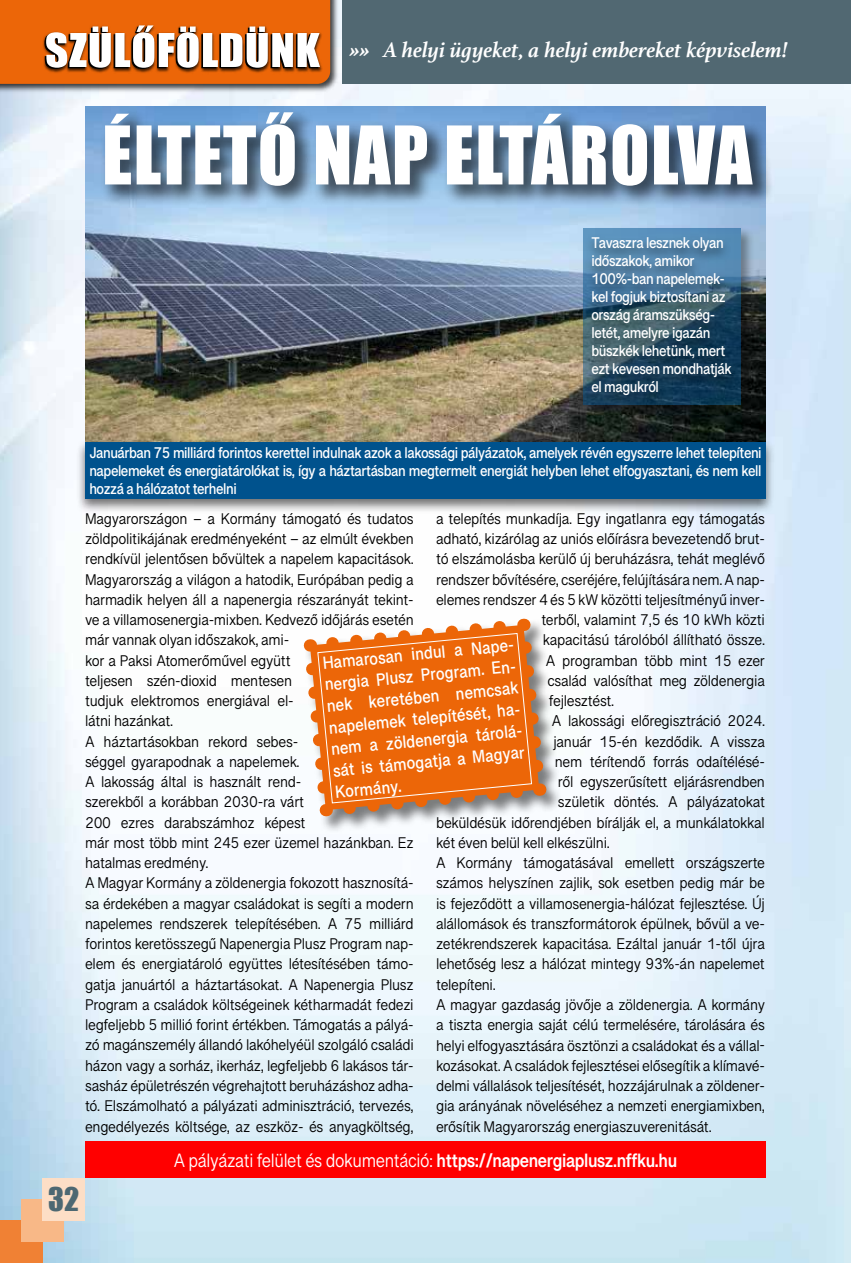
<style>
.page{position:relative;width:851px;height:1263px;background:#fff}
.page>*{position:absolute;margin:0;border:0;box-sizing:border-box;transform-origin:0 0}
.t1{font:74.7px "Impact";letter-spacing:.02em;color:#fff}
.t2{font:30px "Impact";color:#4d6872}
.t3{font:italic 700 22.5px "Athelas";color:#fff}
.t4{font:19.5px "Tamil Sangam MN";letter-spacing:-.02em;color:#fff;scale:.9 1}
.t5{font:600 18px/21.8px "Tamil Sangam MN";color:#fff;scale:.9 1}
.t6{font:15.75px/20.2px "Tamil Sangam MN";letter-spacing:-.02em;color:#000;scale:.94 1}
.t7{font:600 15.75px/18px "Tamil Sangam MN";letter-spacing:-.03em;color:#fff;text-align:justify;scale:.9 1}
.s1{font-weight:700}
</style>
<div class="page">
<img style="left:0;top:84px;width:850px;height:1179px">
<img style="left:0;top:0;width:342px;height:96px">
<div style="left:0;top:1220px;width:43px;height:43px;background:#f08134"></div>
<div style="left:21px;top:1199px;width:43px;height:43px;background:#f8b887"></div>
<div style="left:43px;top:1178px;width:42px;height:42px;background:#fddec6"></div>
<div style="left:342px;top:0;width:508px;height:84px;background:#516872"></div>
<svg style="left:0;top:0;width:330px;height:84px"></svg>
<img style="left:85px;top:106px;width:680px;height:333px">
<div style="left:76px;top:439px;width:699px;height:75px;background:#000;opacity:.56"></div>
<div style="left:85px;top:442px;width:680px;height:56px;background:#00528d"></div>
<div style="left:100px;top:108px;width:674px;height:100px;background:#000;opacity:.61"></div>
<div style="left:85px;top:1142px;width:680px;height:36px;background:#f00"></div>
<div style="left:304px;top:619px;width:258px;height:215px;background:#000;opacity:.51"></div>
<svg style="left:299px;top:614px;width:251px;height:207px"></svg>
<div style="left:580px;top:226px;width:174px;height:194px;background:#000;opacity:.75"></div>
<div style="left:583px;top:228px;width:157px;height:177px;background:#5990bd"></div>
<div style="left:583px;top:234px;width:156px;height:176px;background:#000;opacity:.56"></div>
<h3 class="t3" style="left:349px;top:31px;width:440px">»» A helyi ügyeket, a helyi embereket képviselem!</h3>
<h1 class="t1" style="left:102px;top:97px;width:651px">ÉLTETŐ NAP ELTÁROLVA</h1>
<p class="t7" style="left:591px;top:233px;width:157px;text-align:left">Tavaszra lesznek olyan időszakok, amikor<br>100%-ban napelemek&shy;kel fogjuk biztosítani az ország áramszükség&shy;letét, amelyre igazán büszkék lehetünk, mert ezt kevesen mondhatják el magukról</p>
<p class="t7" style="left:89px;top:444px;width:748px">Januárban 75 milliárd forintos kerettel indulnak azok a lakossági pályázatok, amelyek révén egyszerre lehet telepíteni napelemeket és energiatárolókat is, így a háztartásban megtermelt energiát helyben lehet elfogyasztani, és nem kell hozzá a hálózatot terhelni</p>
<p class="t6" style="left:85px;top:508px;width:351px">Magyarországon – a Kormány támogató és tudatos zöldpolitikájának eredményeként – az elmúlt években rendkívül jelentősen bővültek a napelem kapacitások.<br>Magyarország a világon a hatodik, Európában pedig a harmadik helyen áll a napenergia részarányát tekint&shy;ve a villamosenergia-mixben. Kedvező időjárás esetén már vannak olyan időszakok, ami-<br>kor a Paksi Atomerőművel együtt<br>teljesen szén-dioxid mentesen<br>tudjuk elektromos energiával el-<br>látni hazánkat.<br>A háztartásokban rekord sebes-<br>séggel gyarapodnak a napelemek.<br>A lakosság által is használt rend-<br>szerekből a korábban 2030-ra várt<br>200 ezres darabszámhoz képest<br>már most több mint 245 ezer üzemel hazánkban. Ez hatalmas eredmény.<br>A Magyar Kormány a zöldenergia fokozott hasznosítá&shy;sa érdekében a magyar családokat is segíti a modern napelemes rendszerek telepítésében. A 75 milliárd forintos keretösszegű Napenergia Plusz Program nap&shy;elem és energiatároló együttes létesítésében támo&shy;gatja januártól a háztartásokat. A Napenergia Plusz Program a családok költségeinek kétharmadát fedezi legfeljebb 5 millió forint értékben. Támogatás a pályá&shy;zó magánszemély állandó lakóhelyéül szolgáló családi házon vagy a sorház, ikerház, legfeljebb 6 lakásos tár&shy;sasház épületrészén végrehajtott beruházáshoz adha&shy;tó. Elszámolható a pályázati adminisztráció, tervezés, engedélyezés költsége, az eszköz- és anyagköltség,</p>
<p class="t6" style="left:436px;top:508px;width:351px">a telepítés munkadíja. Egy ingatlanra egy támogatás</p>
<p class="t6" style="left:436px;top:529px;width:351px">adható, kizárólag az uniós előírásra bevezetendő brut-</p>
<p class="t6" style="left:436px;top:549px;width:351px">tó elszámolásba kerülő új beruházásra, tehát meglévő</p>
<p class="t6" style="left:436px;top:569px;width:351px">rendszer bővítésére, cseréjére, felújítására nem. A nap-</p>
<p class="t6" style="left:436px;top:589px;width:351px">elemes rendszer 4 és 5 kW közötti teljesítményű inver-</p>
<p class="t6" style="left:541px;top:610px;width:239px">terből, valamint 7,5 és 10 kWh közti</p>
<p class="t6" style="left:543px;top:630px;width:238px">kapacitású tárolóból állítható össze.</p>
<p class="t6" style="left:546px;top:650px;width:234px">A programban több mint 15 ezer</p>
<p class="t6" style="left:547px;top:670px;width:233px">család valósíthat meg zöldenergia</p>
<p class="t6" style="left:549px;top:691px;width:71px">fejlesztést.</p>
<p class="t6" style="left:552px;top:711px;width:228px">A lakossági előregisztráció 2024.</p>
<p class="t6" style="left:553px;top:731px;width:226px">január 15-én kezdődik. A vissza</p>
<p class="t6" style="left:555px;top:751px;width:225px">nem térítendő forrás odaítélésé-</p>
<p class="t6" style="left:558px;top:772px;width:222px">ről egyszerűsített eljárásrendben</p>
<p class="t6" style="left:558px;top:792px;width:222px">születik döntés. A pályázatokat</p>
<p class="t6" style="left:436px;top:812px;width:351px">beküldésük időrendjében bírálják el, a munkálatokkal</p>
<p class="t6" style="left:436px;top:832px;width:186px">két éven belül kell elkészülni.</p>
<p class="t6" style="left:436px;top:853px;width:351px">A Kormány támogatásával emellett országszerte</p>
<p class="t6" style="left:436px;top:873px;width:351px">számos helyszínen zajlik, sok esetben pedig már be</p>
<p class="t6" style="left:436px;top:893px;width:351px">is fejeződött a villamosenergia-hálózat fejlesztése. Új</p>
<p class="t6" style="left:436px;top:913px;width:351px">alállomások és transzformátorok épülnek, bővül a ve-</p>
<p class="t6" style="left:436px;top:934px;width:351px">zetékrendszerek kapacitása. Ezáltal január 1-től újra</p>
<p class="t6" style="left:436px;top:954px;width:351px">lehetőség lesz a hálózat mintegy 93%-án napelemet</p>
<p class="t6" style="left:436px;top:974px;width:65px">telepíteni.</p>
<p class="t6" style="left:436px;top:994px;width:351px">A magyar gazdaság jövője a zöldenergia. A kormány</p>
<p class="t6" style="left:436px;top:1015px;width:351px">a tiszta energia saját célú termelésére, tárolására és</p>
<p class="t6" style="left:436px;top:1035px;width:351px">helyi elfogyasztására ösztönzi a családokat és a vállal-</p>
<p class="t6" style="left:436px;top:1055px;width:351px">kozásokat. A családok fejlesztései elősegítik a klímavé-</p>
<p class="t6" style="left:436px;top:1075px;width:351px">delmi vállalások teljesítését, hozzájárulnak a zöldener-</p>
<p class="t6" style="left:436px;top:1096px;width:351px">gia arányának növeléséhez a nemzeti energiamixben,</p>
<p class="t6" style="left:436px;top:1116px;width:295px">erősítik Magyarország energiaszuverenitását.</p>
<p class="t5" style="left:322px;top:651px;width:219px;rotate:-5deg">Hamarosan indul a Nape&shy;nergia Plusz Program. En&shy;nek keretében nemcsak napelemek telepítését, ha&shy;nem a zöldenergia tárolá&shy;sát is támogatja a Magyar<br>Kormány.</p>
<h2 class="t2" style="left:48px;top:1176px;width:32px">32</h2>
<p class="t4" style="left:174px;top:1149px;width:561px">A pályázati felület és dokumentáció: <span class="s1">https://napenergiaplusz.nffku.hu</span></p>
</div>
